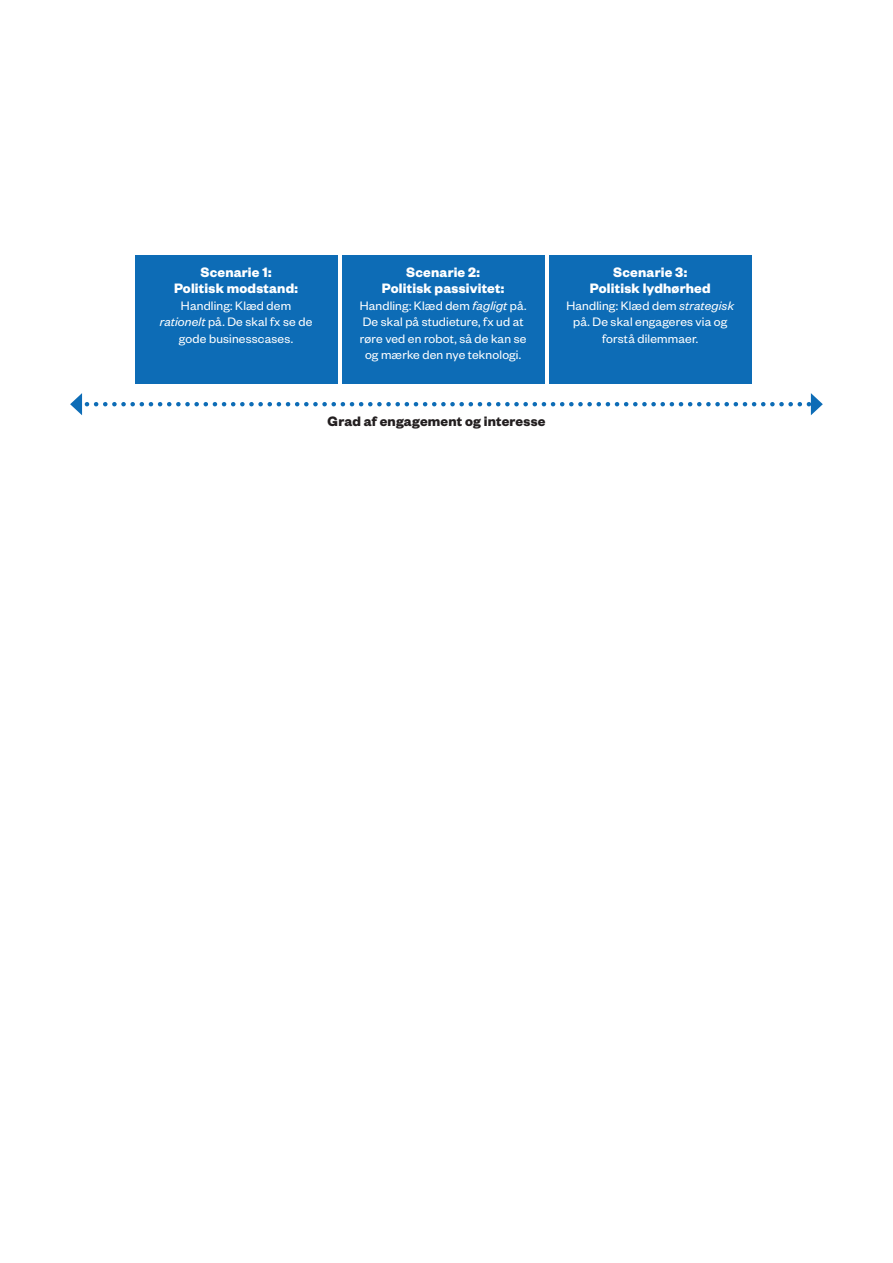
<style>
.page{position:relative;width:893px;height:1263px;background:#fff}
.page>*{position:absolute;margin:0;border:0;box-sizing:border-box;transform-origin:0 0}
.figurrubrik{font:700 15px/16.5px "Founders Grotesk";letter-spacing:.015em;color:#fff;text-align:center}
.figurrubrik-2{font:700 15px "Founders Grotesk";letter-spacing:.01em;color:#231f20}
.figurbrød{font:13.5px/16.5px "Founders Grotesk";letter-spacing:.015em;color:#fff;text-align:center}
.s1{font-style:italic}
</style>
<div class="page">
<svg style="left:70px;top:393px;width:753px;height:22px"></svg>
<div style="left:135px;top:255px;width:202px;height:129px;background:#0d6cb6"></div>
<div style="left:342px;top:255px;width:202px;height:129px;background:#0d6cb6"></div>
<div style="left:549px;top:255px;width:202px;height:129px;background:#0d6cb6"></div>
<p class="figurrubrik" style="left:174px;top:263px;width:126px">Scenarie 1:<br>Politisk modstand:</p>
<p class="figurbrød" style="left:160px;top:297px;width:154px">Handling: Klæd dem <span class="s1">rationelt</span> på. De skal fx se de gode businesscases.</p>
<p class="figurrubrik" style="left:406px;top:263px;width:75px">Scenarie 2:</p>
<p class="figurrubrik" style="left:382px;top:280px;width:124px">Politisk passivitet:</p>
<p class="figurbrød" style="left:360px;top:297px;width:168px">Handling: Klæd dem <span class="s1">fagligt</span> på.<br>De skal på studieture, fx ud at røre ved en robot, så de kan se og mærke den nye teknologi.</p>
<p class="figurrubrik-2" style="left:328px;top:412px;width:219px">Grad af engagement og interesse</p>
<p class="figurrubrik" style="left:613px;top:263px;width:75px">Scenarie 3:</p>
<p class="figurrubrik" style="left:590px;top:280px;width:122px">Politisk lydhørhed</p>
<p class="figurbrød" style="left:566px;top:297px;width:169px">Handling: Klæd dem <span class="s1">strategisk </span>på. De skal engageres via og forstå dilemmaer.</p>
</div>
